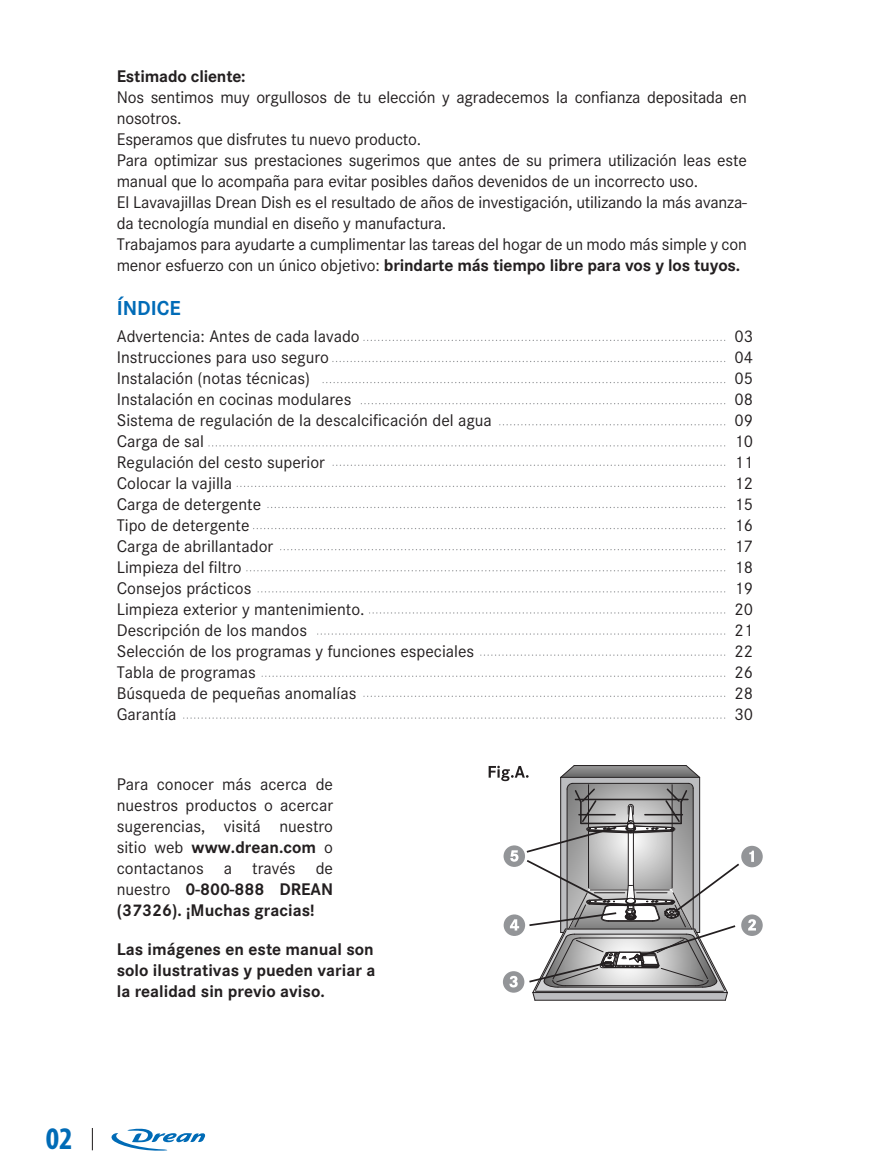
<style>
.page{position:relative;width:870px;height:1168px;background:#fff}
.page>*{position:absolute;margin:0;border:0;box-sizing:border-box;transform-origin:0 0}
.t1{font:700 condensed 31.5px "Myriad Pro";color:#006bb6}
.t2{font:700 21px "Corporate S";color:#006bb7}
.t3{font:17.5px/21px "Corporate S";color:#231f20}
.t4{font:700 17.5px/21px "Corporate S";color:#231f20;text-align:justify}
.s1{font-weight:700}
</style>
<div class="page">
<svg style="left:364px;top:340px;width:361px;height:1px"></svg>
<svg style="left:333px;top:361px;width:392px;height:1px"></svg>
<svg style="left:323px;top:382px;width:402px;height:1px"></svg>
<svg style="left:361px;top:403px;width:364px;height:1px"></svg>
<svg style="left:500px;top:424px;width:225px;height:1px"></svg>
<svg style="left:209px;top:445px;width:516px;height:1px"></svg>
<svg style="left:333px;top:464px;width:392px;height:2px"></svg>
<svg style="left:237px;top:485px;width:488px;height:2px"></svg>
<svg style="left:268px;top:506px;width:457px;height:2px"></svg>
<svg style="left:254px;top:528px;width:471px;height:1px"></svg>
<svg style="left:281px;top:549px;width:444px;height:1px"></svg>
<svg style="left:247px;top:570px;width:478px;height:1px"></svg>
<svg style="left:258px;top:591px;width:467px;height:1px"></svg>
<svg style="left:369px;top:612px;width:356px;height:1px"></svg>
<svg style="left:318px;top:633px;width:407px;height:1px"></svg>
<svg style="left:481px;top:654px;width:244px;height:1px"></svg>
<svg style="left:262px;top:675px;width:463px;height:1px"></svg>
<svg style="left:364px;top:695px;width:361px;height:2px"></svg>
<svg style="left:184px;top:717px;width:541px;height:1px"></svg>
<svg style="left:111px;top:1128px;width:95px;height:23px"></svg>
<svg style="left:92px;top:1128px;width:1px;height:22px"></svg>
<div style="left:741px;top:914px;width:22px;height:21px;background:#939598;border-radius:50%"></div>
<svg style="left:748px;top:919px;width:8px;height:11px"></svg>
<div style="left:741px;top:845px;width:22px;height:22px;background:#939598;border-radius:50%"></div>
<svg style="left:749px;top:850px;width:5px;height:11px"></svg>
<svg style="left:488px;top:765px;width:251px;height:235px"></svg>
<p class="t4" style="left:117px;top:66px;width:130px">Estimado cliente:</p>
<p class="t3" style="left:117px;top:86px;width:632px">Nos sentimos muy orgullosos de tu elección y agradecemos la confianza depositada en nosotros.<br>Esperamos que disfrutes tu nuevo producto.<br>Para optimizar sus prestaciones sugerimos que antes de su primera utilización leas este manual que lo acompaña para evitar posibles daños devenidos de un incorrecto uso.<br>El Lavavajillas Drean Dish es el resultado de años de investigación, utilizando la más avanza&shy;da tecnología mundial en diseño y manufactura.<br>Trabajamos para ayudarte a cumplimentar las tareas del hogar de un modo más simple y con menor esfuerzo con un único objetivo: <span class="s1">brindarte más tiempo libre para vos y los tuyos.</span></p>
<p class="t2" style="left:117px;top:296px;width:65px">ÍNDICE</p>
<p class="t3" style="left:117px;top:325px;width:377px">Advertencia: Antes de cada lavado<br>Instrucciones para uso seguro<br>Instalación (notas técnicas)<br>Instalación en cocinas modulares<br>Sistema de regulación de la descalcificación del agua<br>Carga de sal<br>Regulación del cesto superior<br>Colocar la vajilla<br>Carga de detergente<br>Tipo de detergente<br>Carga de abrillantador<br>Limpieza del filtro<br>Consejos prácticos<br>Limpieza exterior y mantenimiento.<br>Descripción de los mandos<br>Selección de los programas y funciones especiales<br>Tabla de programas<br>Búsqueda de pequeñas anomalías<br>Garantía</p>
<p class="t3" style="left:734px;top:325px;width:20px;text-align:justify">03<br>04<br>05<br>08<br>09<br>10<br>11<br>12<br>15<br>16<br>17<br>18<br>19<br>20<br>21<br>22<br>26<br>28<br>30</p>
<p class="t3" style="left:117px;top:774px;width:218px;text-align:justify">Para conocer más acerca de nuestros productos o acercar sugerencias, visitá nuestro sitio web <span class="s1">www.drean.com</span> o contactanos a través de nuestro <span class="s1">0-800-888 DREAN (37326). ¡Muchas gracias!</span></p>
<p class="t4" style="left:117px;top:939px;width:260px">Las imágenes en este manual son solo ilustrativas y pueden variar a la realidad sin previo aviso.</p>
<h1 class="t1" style="left:46px;top:1118px;width:28px">02</h1>
</div>
